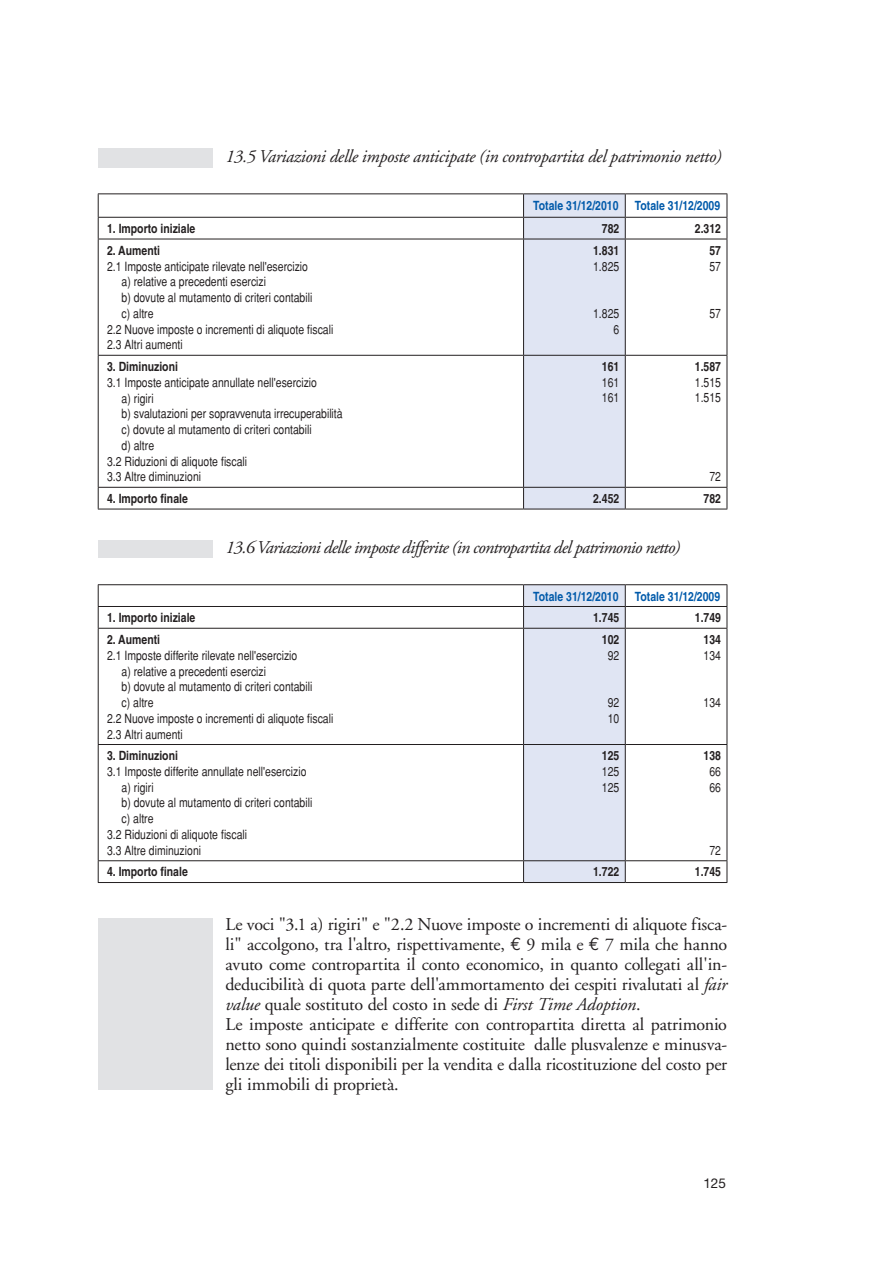
<style>
.page{position:relative;width:872px;height:1263px;background:#fff}
.page>*{position:absolute;margin:0;border:0;box-sizing:border-box;transform-origin:0 0}
.t1{font:18px/20px "Adobe Garamond";letter-spacing:-.01em;color:#231f20}
.t2{font:italic 18px "Adobe Garamond";letter-spacing:-.02em;color:#231f20}
.t3{font:italic 18px "Adobe Garamond Pro";letter-spacing:-.04em;color:#231f20}
.t4{font:13.5px "Helvetica Neue";color:#231f20}
.t5{font:condensed 12.75px/15.8px "Helvetica";color:#231f20;text-align:justify}
.t6{font:700 condensed 12.75px/15.8px "Helvetica";color:#231f20}
.t7{font:700 condensed 12.75px "Helvetica";color:#015aaa}
.s1{font-weight:400}
.s2{font-weight:700}
.s3{font-family:"Euro Mono"}
.s4{font-style:italic}
</style>
<div class="page">
<div style="left:98px;top:149px;width:115px;height:19px;background:#e1e2e4"></div>
<div style="left:98px;top:540px;width:115px;height:17px;background:#e1e2e4"></div>
<div style="left:98px;top:918px;width:115px;height:172px;background:#e1e2e4"></div>
<hr style="left:98px;top:193px;width:425px;height:1px;background:#231f20">
<hr style="left:523px;top:193px;width:102px;height:1px;background:#231f20">
<hr style="left:625px;top:193px;width:102px;height:1px;background:#231f20">
<hr style="left:98px;top:217px;width:425px;height:1px;background:#231f20">
<svg style="left:98px;top:194px;width:1px;height:45px"></svg>
<hr style="left:625px;top:217px;width:102px;height:1px;background:#231f20">
<svg style="left:726px;top:194px;width:1px;height:45px"></svg>
<hr style="left:98px;top:239px;width:425px;height:1px;background:#231f20">
<hr style="left:98px;top:239px;width:1px;height:116px;background:#231f20">
<hr style="left:625px;top:239px;width:102px;height:1px;background:#231f20">
<hr style="left:726px;top:239px;width:1px;height:116px;background:#231f20">
<hr style="left:98px;top:355px;width:425px;height:1px;background:#231f20">
<hr style="left:98px;top:356px;width:1px;height:131px;background:#231f20">
<hr style="left:625px;top:355px;width:102px;height:1px;background:#231f20">
<hr style="left:726px;top:356px;width:1px;height:131px;background:#231f20">
<hr style="left:98px;top:487px;width:425px;height:1px;background:#231f20">
<svg style="left:98px;top:488px;width:1px;height:21px"></svg>
<hr style="left:625px;top:487px;width:102px;height:1px;background:#231f20">
<div style="left:523px;top:194px;width:103px;height:315px;background:#e0e5f3"></div>
<svg style="left:726px;top:488px;width:1px;height:21px"></svg>
<hr style="left:98px;top:509px;width:425px;height:1px;background:#231f20">
<hr style="left:523px;top:509px;width:102px;height:1px;background:#231f20">
<hr style="left:625px;top:509px;width:102px;height:1px;background:#231f20">
<hr style="left:98px;top:584px;width:425px;height:1px;background:#231f20">
<hr style="left:523px;top:584px;width:102px;height:1px;background:#231f20">
<hr style="left:625px;top:584px;width:102px;height:1px;background:#231f20">
<hr style="left:98px;top:606px;width:425px;height:1px;background:#231f20">
<svg style="left:98px;top:585px;width:1px;height:43px"></svg>
<hr style="left:625px;top:606px;width:102px;height:1px;background:#231f20">
<svg style="left:726px;top:585px;width:1px;height:43px"></svg>
<hr style="left:98px;top:628px;width:425px;height:1px;background:#231f20">
<hr style="left:98px;top:629px;width:1px;height:115px;background:#231f20">
<hr style="left:625px;top:628px;width:102px;height:1px;background:#231f20">
<hr style="left:726px;top:629px;width:1px;height:115px;background:#231f20">
<hr style="left:98px;top:744px;width:425px;height:1px;background:#231f20">
<hr style="left:98px;top:745px;width:1px;height:115px;background:#231f20">
<hr style="left:625px;top:744px;width:102px;height:1px;background:#231f20">
<hr style="left:726px;top:745px;width:1px;height:115px;background:#231f20">
<hr style="left:98px;top:860px;width:425px;height:1px;background:#231f20">
<svg style="left:98px;top:861px;width:1px;height:21px"></svg>
<hr style="left:625px;top:860px;width:102px;height:1px;background:#231f20">
<div style="left:523px;top:585px;width:103px;height:297px;background:#e0e5f3"></div>
<svg style="left:726px;top:861px;width:1px;height:21px"></svg>
<hr style="left:98px;top:882px;width:425px;height:1px;background:#231f20">
<hr style="left:523px;top:882px;width:102px;height:1px;background:#231f20">
<hr style="left:625px;top:882px;width:102px;height:1px;background:#231f20">
<p class="t2" style="left:225px;top:146px;width:498px">13.5 Variazioni delle imposte anticipate (in contropartita del patrimonio netto)</p>
<p class="t7" style="left:533px;top:198px;width:87px">Totale 31/12/2010</p>
<p class="t7" style="left:635px;top:198px;width:87px">Totale 31/12/2009</p>
<p class="t6" style="left:107px;top:220px;width:90px">1. Importo iniziale</p>
<p class="t6" style="left:602px;top:220px;width:19px">782</p>
<p class="t6" style="left:695px;top:220px;width:28px">2.312</p>
<p class="t6" style="left:107px;top:242px;width:55px">2. Aumenti</p>
<p class="t5" style="left:107px;top:258px;width:202px">2.1 Imposte anticipate rilevate nell'esercizio</p>
<p class="t5" style="left:122px;top:274px;width:146px">a) relative a precedenti esercizi</p>
<p class="t5" style="left:122px;top:290px;width:192px">b) dovute al mutamento di criteri contabili</p>
<p class="t5" style="left:122px;top:305px;width:33px">c) altre</p>
<p class="t5" style="left:107px;top:321px;width:228px">2.2 Nuove imposte o incrementi di aliquote fiscali</p>
<p class="t5" style="left:107px;top:337px;width:77px">2.3 Altri aumenti</p>
<p class="t6" style="left:593px;top:242px;width:28px">1.831<br><span class="s1">1.825</span></p>
<p class="t5" style="left:593px;top:305px;width:28px;text-align:right">1.825<br>6</p>
<p class="t6" style="left:709px;top:242px;width:13px">57<br><span class="s1">57</span></p>
<p class="t5" style="left:709px;top:305px;width:13px">57</p>
<p class="t6" style="left:107px;top:358px;width:72px">3. Diminuzioni</p>
<p class="t5" style="left:107px;top:374px;width:211px">3.1 Imposte anticipate annullate nell'esercizio</p>
<p class="t5" style="left:122px;top:390px;width:34px">a) rigiri</p>
<p class="t5" style="left:122px;top:406px;width:223px">b) svalutazioni per sopravvenuta irrecuperabilità</p>
<p class="t5" style="left:122px;top:421px;width:192px">c) dovute al mutamento di criteri contabili</p>
<p class="t5" style="left:122px;top:437px;width:34px">d) altre</p>
<p class="t5" style="left:107px;top:453px;width:142px">3.2 Riduzioni di aliquote fiscali</p>
<p class="t5" style="left:107px;top:469px;width:96px">3.3 Altre diminuzioni</p>
<p class="t5" style="left:602px;top:358px;width:19px"><span class="s2">161<br></span>161<br>161</p>
<p class="t5" style="left:695px;top:358px;width:28px"><span class="s2">1.587<br></span>1.515<br>1.515</p>
<p class="t5" style="left:709px;top:469px;width:13px">72</p>
<p class="t6" style="left:107px;top:490px;width:82px">4. Importo finale</p>
<p class="t6" style="left:593px;top:490px;width:28px">2.452</p>
<p class="t6" style="left:703px;top:490px;width:19px">782</p>
<p class="t3" style="left:225px;top:537px;width:456px">13.6 Variazioni delle imposte differite (in contropartita del patrimonio netto)</p>
<p class="t7" style="left:533px;top:588px;width:87px">Totale 31/12/2010</p>
<p class="t7" style="left:635px;top:588px;width:87px">Totale 31/12/2009</p>
<p class="t6" style="left:107px;top:610px;width:90px">1. Importo iniziale</p>
<p class="t6" style="left:593px;top:610px;width:28px">1.745</p>
<p class="t6" style="left:695px;top:610px;width:28px">1.749</p>
<p class="t6" style="left:107px;top:631px;width:55px">2. Aumenti</p>
<p class="t5" style="left:107px;top:647px;width:192px">2.1 Imposte differite rilevate nell'esercizio</p>
<p class="t5" style="left:122px;top:663px;width:146px">a) relative a precedenti esercizi</p>
<p class="t5" style="left:122px;top:679px;width:192px">b) dovute al mutamento di criteri contabili</p>
<p class="t5" style="left:122px;top:694px;width:33px">c) altre</p>
<p class="t5" style="left:107px;top:710px;width:228px">2.2 Nuove imposte o incrementi di aliquote fiscali</p>
<p class="t5" style="left:107px;top:726px;width:77px">2.3 Altri aumenti</p>
<p class="t6" style="left:703px;top:631px;width:19px">134<br><span class="s1">134</span></p>
<p class="t5" style="left:703px;top:694px;width:19px">134</p>
<p class="t6" style="left:602px;top:631px;width:19px;text-align:center">102<br><span class="s1">92</span></p>
<p class="t5" style="left:607px;top:694px;width:13px">92<br>10</p>
<p class="t6" style="left:107px;top:748px;width:72px">3. Diminuzioni</p>
<p class="t5" style="left:107px;top:763px;width:201px">3.1 Imposte differite annullate nell'esercizio</p>
<p class="t5" style="left:122px;top:779px;width:34px">a) rigiri</p>
<p class="t5" style="left:122px;top:795px;width:192px">b) dovute al mutamento di criteri contabili</p>
<p class="t5" style="left:122px;top:811px;width:33px">c) altre</p>
<p class="t5" style="left:107px;top:826px;width:142px">3.2 Riduzioni di aliquote fiscali</p>
<p class="t5" style="left:107px;top:842px;width:96px">3.3 Altre diminuzioni</p>
<p class="t5" style="left:602px;top:748px;width:19px"><span class="s2">125<br></span>125<br>125</p>
<p class="t5" style="left:703px;top:748px;width:19px;text-align:center"><span class="s2">138<br></span>66<br>66</p>
<p class="t5" style="left:709px;top:842px;width:13px">72</p>
<p class="t6" style="left:107px;top:864px;width:82px">4. Importo finale</p>
<p class="t6" style="left:593px;top:864px;width:28px">1.722</p>
<p class="t6" style="left:695px;top:864px;width:28px">1.745</p>
<p class="t1" style="left:225px;top:915px;width:503px">Le voci "3.1 a) rigiri" e "2.2 Nuove imposte o incrementi di aliquote fisca&shy;li" accolgono, tra l'altro, rispettivamente, <span class="s3">€</span> 9 mila e <span class="s3">€</span> 7 mila che hanno avuto come contropartita il conto economico, in quanto collegati all'in&shy;deducibilità di quota parte dell'ammortamento dei cespiti rivalutati al <span class="s4">fair value</span> quale sostituto del costo in sede di <span class="s4">First Time Adoption</span>.<br>Le imposte anticipate e differite con contropartita diretta al patrimonio netto sono quindi sostanzialmente costituite dalle plusvalenze e minusva&shy;lenze dei titoli disponibili per la vendita e dalla ricostituzione del costo per gli immobili di proprietà.</p>
<p class="t4" style="left:703px;top:1175px;width:24px">125</p>
</div>
